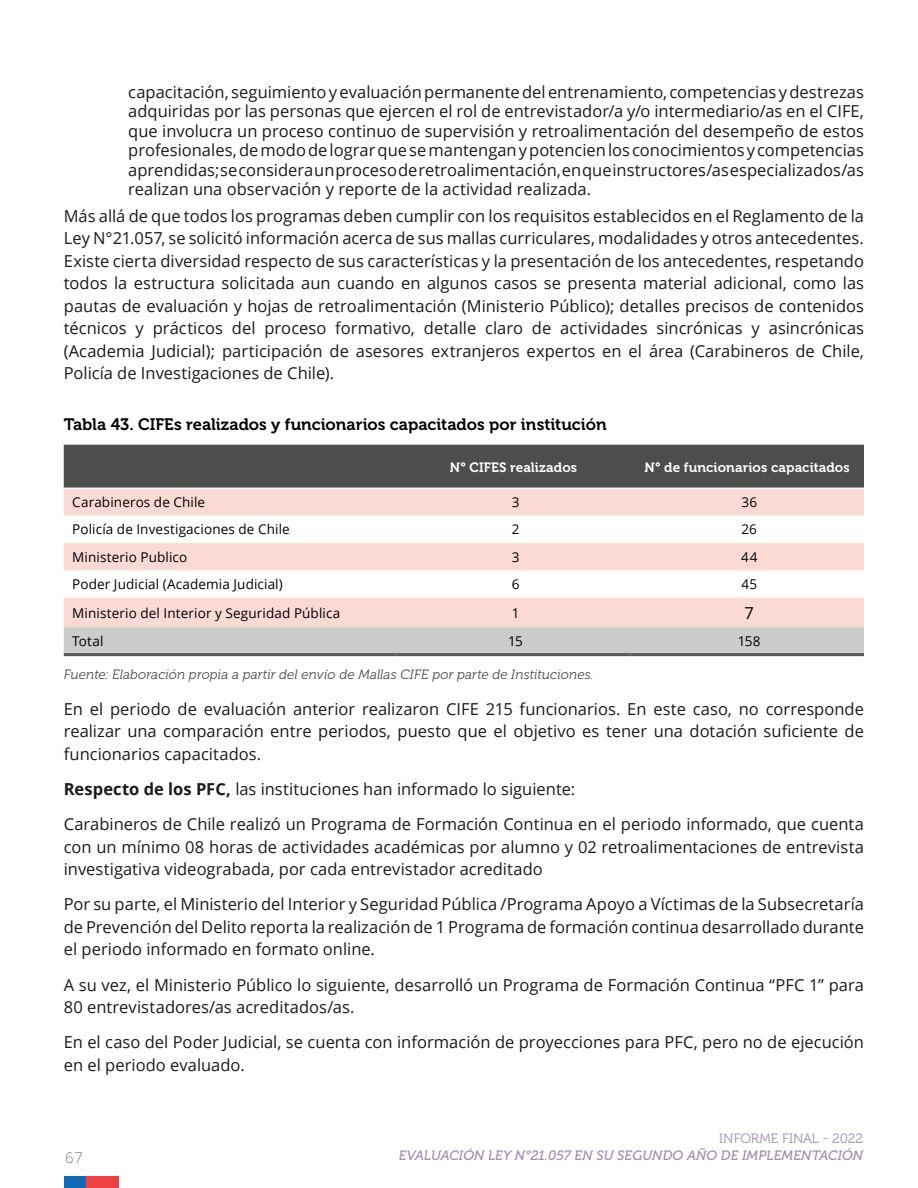
<style>
.page{position:relative;width:918px;height:1188px;background:#fff}
.page>*{position:absolute;margin:0;border:0;box-sizing:border-box;transform-origin:0 0}
.t1{font:16.5px/22.5px "Open Sans";color:#1a1a1a;text-align:justify}
.t2{font:16.5px "Museo 700";color:#000}
.t3{font:16.5px "Open Sans";color:#000}
.t4{font:300 15px "Open Sans";color:#808080}
.t5{font:13.5px "Open Sans";letter-spacing:.01em;color:#000}
.t6{font:italic 13.5px "Museo 300";letter-spacing:.005em;color:#4d4d4d}
.t7{font:italic 13.5px "Museo 500";letter-spacing:.005em;color:#9f8dad}
.t8{font:13.5px "Museo 700";letter-spacing:.005em;color:#fff}
.t9{font:13.5px "Museo 300";letter-spacing:-.005em;color:#9f8dad}
.s1{font-weight:700}
</style>
<div class="page">
<div style="left:64px;top:445px;width:800px;height:43px;background:#4d4d4d"></div>
<svg style="left:64px;top:489px;width:800px;height:138px;fill:#fbdad6"></svg>
<div style="left:64px;top:627px;width:800px;height:26px;background:#ccc"></div>
<hr style="left:64px;top:653px;width:333px;height:3px;background:#58595b">
<hr style="left:397px;top:653px;width:233px;height:3px;background:#58595b">
<hr style="left:630px;top:653px;width:234px;height:3px;background:#58595b">
<div style="left:64px;top:1176px;width:23px;height:12px;background:#0f69b4"></div>
<div style="left:87px;top:1176px;width:32px;height:12px;background:#ef4144"></div>
<p class="t1" style="left:128px;top:82px;width:737px;line-height:19.5px">capacitación, seguimiento y evaluación permanente del entrenamiento, competencias y destrezas adquiridas por las personas que ejercen el rol de entrevistador/a y/o intermediario/as en el CIFE, que involucra un proceso continuo de supervisión y retroalimentación del desempeño de estos profesionales, de modo de lograr que se mantengan y potencien los conocimientos y competencias aprendidas; se considera un proceso de retroalimentación, en que instructores/as especializados/as realizan una observación y reporte de la actividad realizada.</p>
<p class="t1" style="left:64px;top:204px;width:802px">Más allá de que todos los programas deben cumplir con los requisitos establecidos en el Reglamento de la Ley N°21.057, se solicitó información acerca de sus mallas curriculares, modalidades y otros antecedentes.<br>Existe cierta diversidad respecto de sus características y la presentación de los antecedentes, respetando todos la estructura solicitada aun cuando en algunos casos se presenta material adicional, como las pautas de evaluación y hojas de retroalimentación (Ministerio Público); detalles precisos de contenidos técnicos y prácticos del proceso formativo, detalle claro de actividades sincrónicas y asincrónicas (Academia Judicial); participación de asesores extranjeros expertos en el área (Carabineros de Chile, Policía de Investigaciones de Chile).</p>
<p class="t2" style="left:64px;top:415px;width:544px">Tabla 43. CIFEs realizados y funcionarios capacitados por institución</p>
<p class="t8" style="left:450px;top:459px;width:129px">N° CIFES realizados</p>
<p class="t8" style="left:645px;top:459px;width:207px">N° de funcionarios capacitados</p>
<p class="t5" style="left:72px;top:493px;width:134px">Carabineros de Chile</p>
<p class="t5" style="left:512px;top:493px;width:9px">3</p>
<p class="t5" style="left:741px;top:493px;width:17px">36</p>
<p class="t5" style="left:72px;top:520px;width:219px">Policía de Investigaciones de Chile</p>
<p class="t5" style="left:512px;top:520px;width:9px">2</p>
<p class="t5" style="left:742px;top:520px;width:17px">26</p>
<p class="t5" style="left:72px;top:548px;width:116px">Ministerio Publico</p>
<p class="t5" style="left:512px;top:548px;width:9px">3</p>
<p class="t5" style="left:741px;top:548px;width:18px">44</p>
<p class="t5" style="left:72px;top:575px;width:212px">Poder Judicial (Academia Judicial)</p>
<p class="t5" style="left:512px;top:575px;width:9px">6</p>
<p class="t5" style="left:742px;top:575px;width:17px">45</p>
<p class="t5" style="left:72px;top:603px;width:270px">Ministerio del Interior y Seguridad Pública</p>
<p class="t5" style="left:512px;top:603px;width:9px">1</p>
<p class="t3" style="left:745px;top:602px;width:11px">7</p>
<p class="t5" style="left:72px;top:632px;width:33px">Total</p>
<p class="t5" style="left:508px;top:632px;width:16px">15</p>
<p class="t5" style="left:738px;top:632px;width:24px">158</p>
<p class="t6" style="left:64px;top:667px;width:532px">Fuente: Elaboración propia a partir del envío de Mallas CIFE por parte de Instituciones.</p>
<p class="t1" style="left:64px;top:697px;width:802px">En el periodo de evaluación anterior realizaron CIFE 215 funcionarios. En este caso, no corresponde realizar una comparación entre periodos, puesto que el objetivo es tener una dotación suficiente de funcionarios capacitados.</p>
<p class="t1" style="left:64px;top:771px;width:802px;line-height:35.2px"><span class="s1">Respecto de los PFC,</span> las instituciones han informado lo siguiente:<br>Carabineros de Chile realizó un Programa de Formación Continua en el periodo informado, que cuenta</p>
<p class="t1" style="left:64px;top:835px;width:802px">con un mínimo 08 horas de actividades académicas por alumno y 02 retroalimentaciones de entrevista investigativa videograbada, por cada entrevistador acreditado</p>
<p class="t1" style="left:64px;top:893px;width:802px">Por su parte, el Ministerio del Interior y Seguridad Pública /Programa Apoyo a Víctimas de la Subsecretaría de Prevención del Delito reporta la realización de 1 Programa de formación continua desarrollado durante el periodo informado en formato online.</p>
<p class="t1" style="left:64px;top:973px;width:802px">A su vez, el Ministerio Público lo siguiente, desarrolló un Programa de Formación Continua “PFC 1” para<br>80 entrevistadores/as acreditados/as.</p>
<p class="t1" style="left:64px;top:1031px;width:802px">En el caso del Poder Judicial, se cuenta con información de proyecciones para PFC, pero no de ejecución en el periodo evaluado.</p>
<p class="t9" style="left:719px;top:1132px;width:145px">INFORME FINAL - 2022</p>
<p class="t4" style="left:65px;top:1147px;width:19px">67</p>
<p class="t7" style="left:399px;top:1148px;width:466px">EVALUACIÓN LEY N°21.057 EN SU SEGUNDO AÑO DE IMPLEMENTACIÓN</p>
</div>
